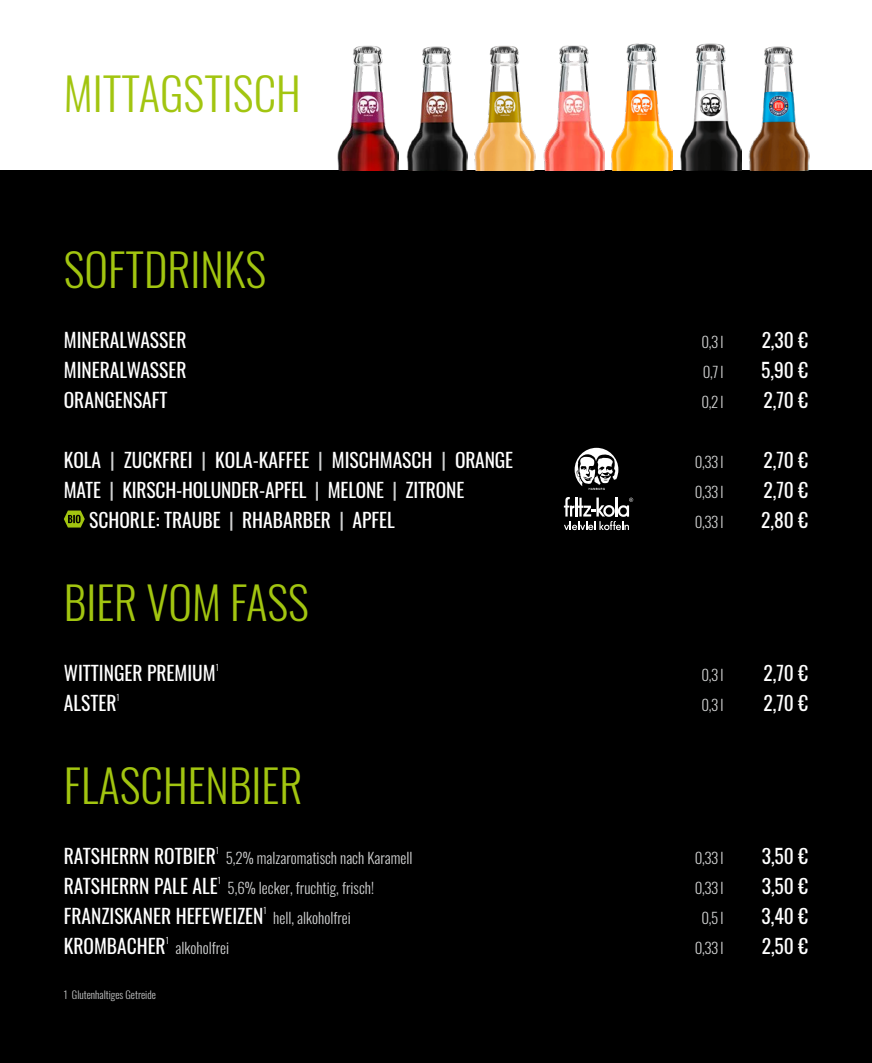
<style>
.page{position:relative;width:872px;height:1063px;background:#fff}
.page>*{position:absolute;margin:0;border:0;box-sizing:border-box;transform-origin:0 0}
.t1{font:300 45px "Oswald";color:#a2c510}
.t2{font:19.5px "Oswald";color:#fff}
.t3{font:300 15px "Oswald";color:#cfd0d0}
.t4{font:300 10.5px "Oswald";color:#c5c6c6}
.t5{font:300 8.7px "Oswald";color:#fff}
.s1{color:#cfd0d0}
</style>
<div class="page">
<div style="left:0;top:170px;width:872px;height:893px;background:#000"></div>
<img style="left:338px;top:45px;width:61px;height:125px">
<img style="left:406px;top:46px;width:61px;height:124px">
<img style="left:475px;top:45px;width:61px;height:125px">
<img style="left:543px;top:45px;width:61px;height:125px">
<img style="left:611px;top:44px;width:61px;height:126px">
<img style="left:680px;top:44px;width:61px;height:126px">
<img style="left:748px;top:46px;width:61px;height:124px">
<svg style="left:64px;top:511px;width:21px;height:17px"></svg>
<svg style="left:563px;top:447px;width:71px;height:84px"></svg>
<h1 class="t1" style="left:64px;top:54px;width:238px">MITTAGSTISCH</h1>
<h1 class="t1" style="left:64px;top:229px;width:204px">SOFTDRINKS</h1>
<p class="t2" style="left:64px;top:322px;width:124px">MINERALWASSER</p>
<p class="t3" style="left:701px;top:328px;width:23px">0,3 l</p>
<p class="t2" style="left:761px;top:322px;width:48px">2,30 €</p>
<p class="t2" style="left:64px;top:352px;width:124px">MINERALWASSER</p>
<p class="t3" style="left:702px;top:358px;width:22px">0,7 l</p>
<p class="t2" style="left:761px;top:352px;width:48px">5,90 €</p>
<p class="t2" style="left:64px;top:382px;width:105px">ORANGENSAFT</p>
<p class="t3" style="left:701px;top:388px;width:24px">0,2 l</p>
<p class="t2" style="left:763px;top:382px;width:46px">2,70 €</p>
<p class="t2" style="left:64px;top:442px;width:450px">KOLA <span class="s1">|</span> ZUCKFREI <span class="s1">|</span> KOLA-KAFFEE <span class="s1">|</span> MISCHMASCH <span class="s1">|</span> ORANGE</p>
<p class="t3" style="left:695px;top:448px;width:30px">0,33 l</p>
<p class="t2" style="left:763px;top:442px;width:46px">2,70 €</p>
<p class="t2" style="left:64px;top:472px;width:402px">MATE <span class="s1">|</span> KIRSCH-HOLUNDER-APFEL <span class="s1">|</span> MELONE <span class="s1">|</span> ZITRONE</p>
<p class="t3" style="left:695px;top:478px;width:30px">0,33 l</p>
<p class="t2" style="left:763px;top:472px;width:46px">2,70 €</p>
<p class="t2" style="left:89px;top:502px;width:307px">SCHORLE: TRAUBE <span class="s1">|</span> RHABARBER <span class="s1">|</span> APFEL</p>
<p class="t3" style="left:695px;top:508px;width:30px">0,33 l</p>
<p class="t2" style="left:761px;top:502px;width:48px">2,80 €</p>
<h1 class="t1" style="left:64px;top:562px;width:247px">BIER VOM FASS</h1>
<p class="t2" style="left:64px;top:655px;width:153px">WITTINGER PREMIUM</p>
<p class="t5" style="left:216px;top:660px;width:5px">1</p>
<p class="t2" style="left:64px;top:685px;width:54px">ALSTER</p>
<p class="t5" style="left:116px;top:690px;width:5px">1</p>
<h1 class="t1" style="left:64px;top:745px;width:240px">FLASCHENBIER</h1>
<p class="t3" style="left:701px;top:661px;width:23px">0,3 l</p>
<p class="t2" style="left:763px;top:655px;width:46px">2,70 €</p>
<p class="t3" style="left:701px;top:691px;width:23px">0,3 l</p>
<p class="t2" style="left:763px;top:685px;width:46px">2,70 €</p>
<p class="t2" style="left:64px;top:838px;width:154px">RATSHERRN ROTBIER</p>
<p class="t5" style="left:216px;top:843px;width:5px">1</p>
<p class="t3" style="left:226px;top:844px;width:188px">5,2% malzaromatisch nach Karamell</p>
<p class="t3" style="left:695px;top:844px;width:30px">0,33 l</p>
<p class="t2" style="left:761px;top:838px;width:48px">3,50 €</p>
<p class="t2" style="left:64px;top:868px;width:155px">RATSHERRN PALE ALE</p>
<p class="t5" style="left:218px;top:873px;width:5px">1</p>
<p class="t3" style="left:227px;top:874px;width:148px">5,6% lecker, fruchtig, frisch!</p>
<p class="t3" style="left:695px;top:874px;width:30px">0,33 l</p>
<p class="t2" style="left:761px;top:868px;width:48px">3,50 €</p>
<p class="t2" style="left:64px;top:898px;width:201px">FRANZISKANER HEFEWEIZEN</p>
<p class="t5" style="left:263px;top:903px;width:5px">1</p>
<p class="t3" style="left:273px;top:904px;width:79px">hell, alkoholfrei</p>
<p class="t3" style="left:701px;top:904px;width:23px">0,5 l</p>
<p class="t2" style="left:761px;top:898px;width:48px">3,40 €</p>
<p class="t2" style="left:64px;top:928px;width:103px">KROMBACHER</p>
<p class="t5" style="left:166px;top:933px;width:5px">1</p>
<p class="t3" style="left:175px;top:934px;width:55px">alkoholfrei</p>
<p class="t3" style="left:695px;top:934px;width:30px">0,33 l</p>
<p class="t2" style="left:761px;top:928px;width:48px">2,50 €</p>
<p class="t4" style="left:64px;top:986px;width:94px">1 Glutenhaltiges Getreide</p>
</div>
